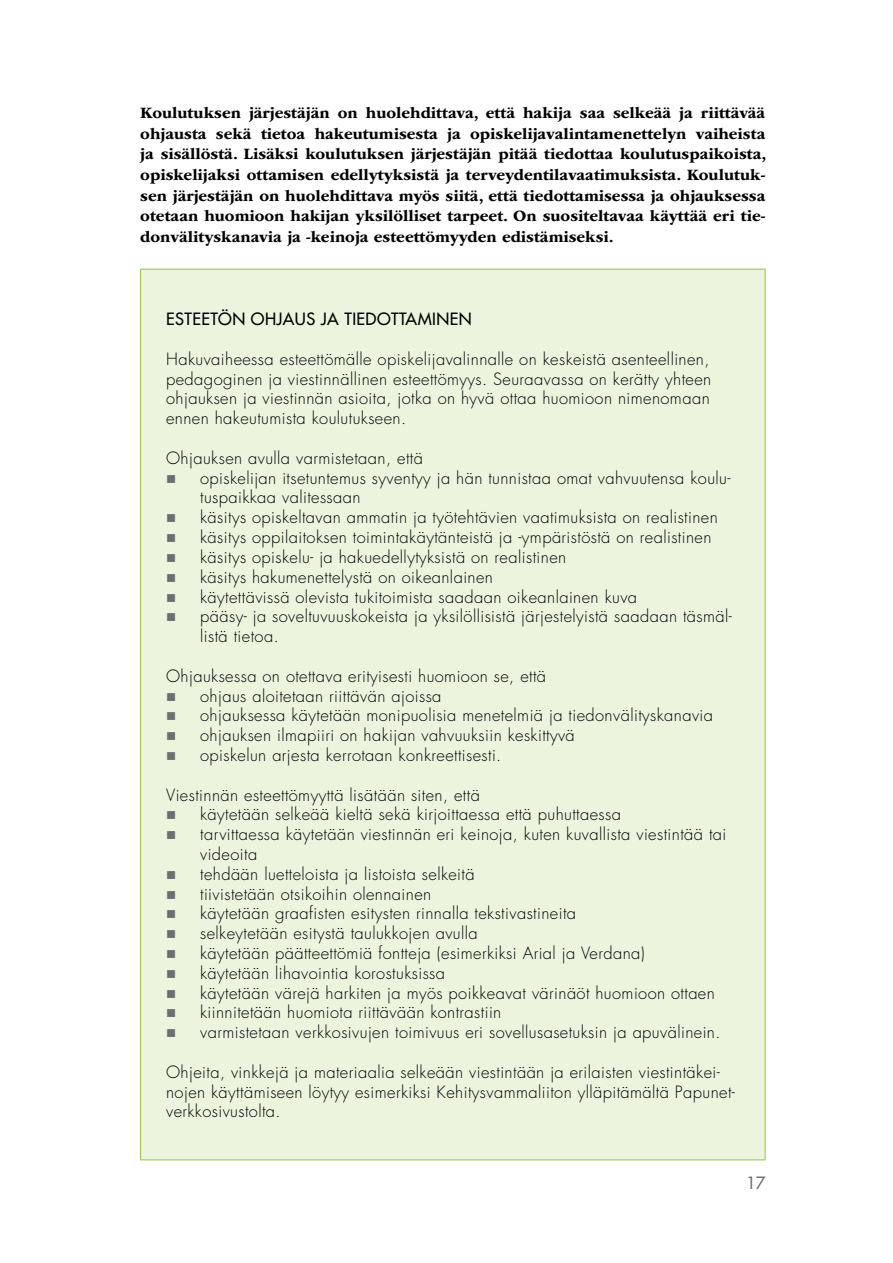
<style>
.page{position:relative;width:893px;height:1263px;background:#fff}
.page>*{position:absolute;margin:0;border:0;box-sizing:border-box;transform-origin:0 0}
.t1{font:300 16.5px/19.8px "Futura Std";letter-spacing:.025em;color:#000}
.t2{font:700 16.5px/20.7px "ITC Garamond Std";color:#000;text-align:justify}
.t3{font:500 16.5px "Futura Std";letter-spacing:.025em;color:#000}
.t4{font:500 16.5px "Futura Std";color:#6d6e71}
</style>
<div class="page">
<div style="left:141px;top:269px;width:624px;height:891px;background:#ecf4de"></div>
<hr style="left:140px;top:269px;width:625px;height:1px;background:#8dc63f">
<hr style="left:140px;top:269px;width:1px;height:890px;background:#8dc63f">
<hr style="left:765px;top:269px;width:1px;height:890px;background:#8dc63f">
<hr style="left:140px;top:1159px;width:625px;height:1px;background:#8dc63f">
<p class="t2" style="left:140px;top:102px;width:628px">Koulutuksen järjestäjän on huolehdittava, että hakija saa selkeää ja riittävää ohjausta sekä tietoa hakeutumisesta ja opiskelijavalintamenettelyn vaiheista ja sisällöstä. Lisäksi koulutuksen järjestäjän pitää tiedottaa koulutuspaikoista, opiskelijaksi ottamisen edellytyksistä ja terveydentilavaatimuksista. Koulutuk&shy;sen järjestäjän on huolehdittava myös siitä, että tiedottamisessa ja ohjauksessa otetaan huomioon hakijan yksilölliset tarpeet. On suositeltavaa käyttää eri tie&shy;donvälityskanavia ja -keinoja esteettömyyden edistämiseksi.</p>
<p class="t3" style="left:166px;top:309px;width:307px">ESTEETÖN OHJAUS JA TIEDOTTAMINEN</p>
<p class="t1" style="left:166px;top:349px;width:547px;text-align:justify">Hakuvaiheessa esteettömälle opiskelijavalinnalle on keskeistä asenteellinen, pedagoginen ja viestinnällinen esteettömyys. Seuraavassa on kerätty yhteen ohjauksen ja viestinnän asioita, jotka on hyvä ottaa huomioon nimenomaan ennen hakeutumista koulutukseen.</p>
<p class="t1" style="left:200px;top:448px;width:533px;text-indent:-34px">Ohjauksen avulla varmistetaan, että<br>opiskelijan itsetuntemus syventyy ja hän tunnistaa omat vahvuutensa koulu&shy;tuspaikkaa valitessaan<br>käsitys opiskeltavan ammatin ja työtehtävien vaatimuksista on realistinen käsitys oppilaitoksen toimintakäytänteistä ja -ympäristöstä on realistinen käsitys opiskelu- ja hakuedellytyksistä on realistinen<br>käsitys hakumenettelystä on oikeanlainen<br>käytettävissä olevista tukitoimista saadaan oikeanlainen kuva<br>pääsy- ja soveltuvuuskokeista ja yksilöllisistä järjestelyistä saadaan täsmäl&shy;listä tietoa.</p>
<p class="t1" style="left:200px;top:666px;width:514px;text-indent:-34px">Ohjauksessa on otettava erityisesti huomioon se, että<br>ohjaus aloitetaan riittävän ajoissa<br>ohjauksessa käytetään monipuolisia menetelmiä ja tiedonvälityskanavia ohjauksen ilmapiiri on hakijan vahvuuksiin keskittyvä<br>opiskelun arjesta kerrotaan konkreettisesti.</p>
<p class="t1" style="left:200px;top:785px;width:528px;text-indent:-34px">Viestinnän esteettömyyttä lisätään siten, että<br>käytetään selkeää kieltä sekä kirjoittaessa että puhuttaessa<br>tarvittaessa käytetään viestinnän eri keinoja, kuten kuvallista viestintää tai videoita<br>tehdään luetteloista ja listoista selkeitä<br>tiivistetään otsikoihin olennainen<br>käytetään graafisten esitysten rinnalla tekstivastineita<br>selkeytetään esitystä taulukkojen avulla<br>käytetään päätteettömiä fontteja (esimerkiksi Arial ja Verdana)<br>käytetään lihavointia korostuksissa<br>käytetään värejä harkiten ja myös poikkeavat värinäöt huomioon ottaen kiinnitetään huomiota riittävään kontrastiin<br>varmistetaan verkkosivujen toimivuus eri sovellusasetuksin ja apuvälinein.</p>
<p class="t1" style="left:166px;top:1062px;width:570px">Ohjeita, vinkkejä ja materiaalia selkeään viestintään ja erilaisten viestintäkei&shy;nojen käyttämiseen löytyy esimerkiksi Kehitysvammaliiton ylläpitämältä Papunet&shy;verkkosivustolta.</p>
<p class="t4" style="left:746px;top:1173px;width:21px">17</p>
</div>
